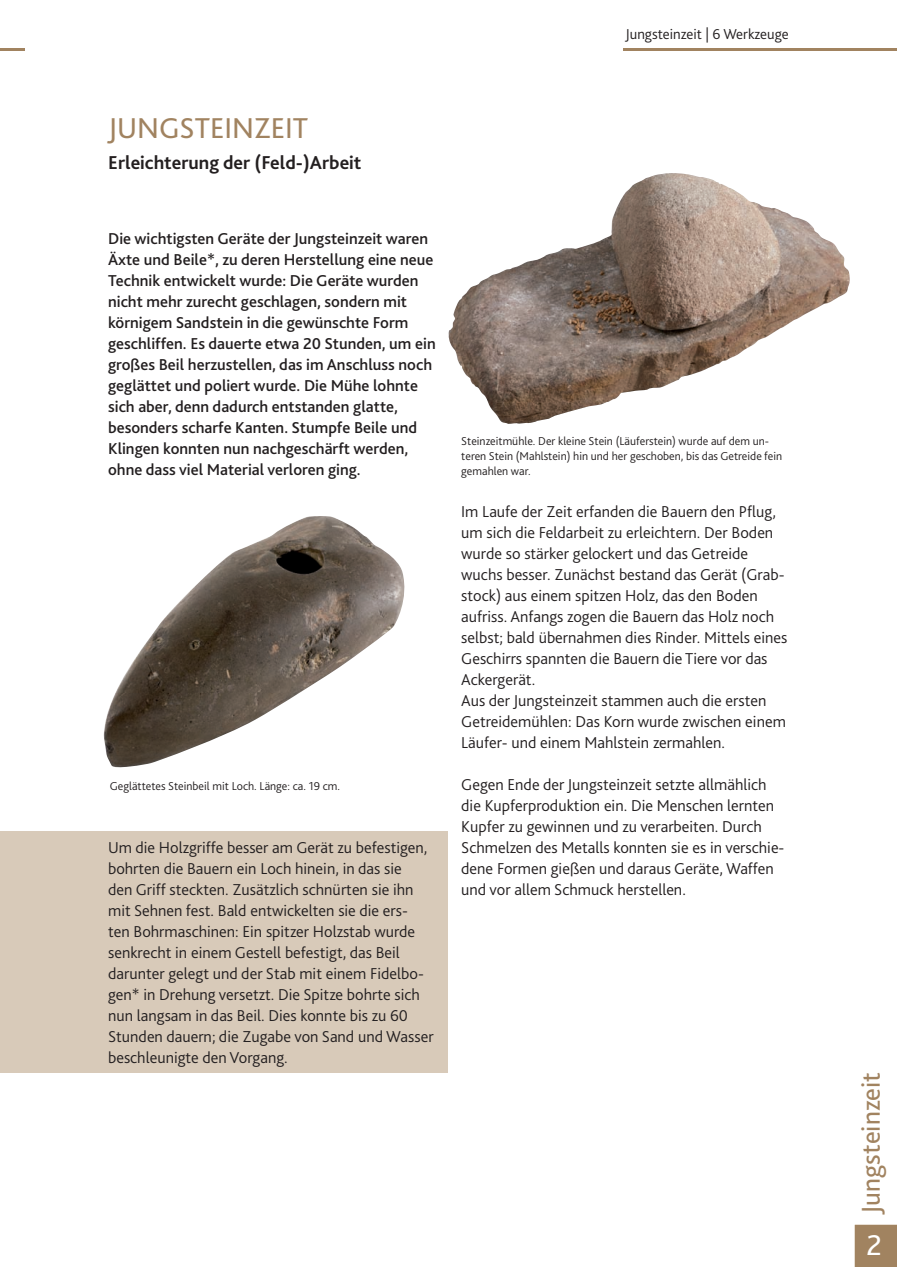
<style>
.page{position:relative;width:897px;height:1267px;background:#fff}
.page>*{position:absolute;margin:0;border:0;box-sizing:border-box;transform-origin:0 0}
.t1{font:30px "Bliss 2";color:#a18360}
.t2{font:30px "Bliss 2";color:#fff}
.t3{font:27px "Bliss 2";color:#a18360}
.t4{font:700 19.5px "Bliss 2";color:#231f20}
.t5{font:300 16.5px/21px "Bliss 2";color:#231f20}
.t6{font:500 16.5px/21px "Bliss 2";color:#231f20}
.t7{font:300 15px "Bliss 2";color:#231f20}
.t8{font:300 12px/15px "Bliss 2";color:#231f20}
</style>
<div class="page">
<div style="left:0;top:830px;width:447px;height:242px;background:#d8cab9"></div>
<hr style="left:623px;top:48px;width:273px;height:3px;background:#a18360">
<hr style="left:0;top:48px;width:24px;height:3px;background:#a18360">
<img style="left:103px;top:516px;width:302px;height:252px">
<img style="left:448px;top:173px;width:402px;height:251px">
<div style="left:854px;top:1224px;width:43px;height:43px;background:#a18360"></div>
<p class="t7" style="left:625px;top:24px;width:165px">Jungsteinzeit | 6 Werkzeuge</p>
<h1 class="t1" style="left:108px;top:110px;width:201px">JUNGSTEINZEIT</h1>
<p class="t4" style="left:108px;top:150px;width:255px">Erleichterung der (Feld-)Arbeit</p>
<p class="t6" style="left:108px;top:227px;width:329px">Die wichtigsten Geräte der Jungsteinzeit waren Äxte und Beile*, zu deren Herstellung eine neue Technik entwickelt wurde: Die Geräte wurden nicht mehr zurecht geschlagen, sondern mit körnigem Sandstein in die gewünschte Form geschliffen. Es dauerte etwa 20 Stunden, um ein großes Beil herzustellen, das im Anschluss noch geglättet und poliert wurde. Die Mühe lohnte sich aber, denn dadurch entstanden glatte, besonders scharfe Kanten. Stumpfe Beile und Klingen konnten nun nachgeschärft werden, ohne dass viel Material verloren ging.</p>
<p class="t8" style="left:110px;top:778px;width:232px">Geglättetes Steinbeil mit Loch. Länge: ca. 19 cm.</p>
<p class="t5" style="left:108px;top:836px;width:327px">Um die Holzgriffe besser am Gerät zu befestigen, bohrten die Bauern ein Loch hinein, in das sie<br>den Griff steckten. Zusätzlich schnürten sie ihn mit Sehnen fest. Bald entwickelten sie die ers&shy;ten Bohrmaschinen: Ein spitzer Holzstab wurde senkrecht in einem Gestell befestigt, das Beil darunter gelegt und der Stab mit einem Fidelbo&shy;gen* in Drehung versetzt. Die Spitze bohrte sich nun langsam in das Beil. Dies konnte bis zu 60<br>Stunden dauern; die Zugabe von Sand und Wasser beschleunigte den Vorgang.</p>
<p class="t8" style="left:461px;top:432px;width:322px">Steinzeitmühle. Der kleine Stein (Läuferstein) wurde auf dem un&shy;teren Stein (Mahlstein) hin und her geschoben, bis das Getreide fein gemahlen war.</p>
<p class="t5" style="left:461px;top:500px;width:328px">Im Laufe der Zeit erfanden die Bauern den Pflug, um sich die Feldarbeit zu erleichtern. Der Boden wurde so stärker gelockert und das Getreide wuchs besser. Zunächst bestand das Gerät (Grab&shy;stock) aus einem spitzen Holz, das den Boden aufriss. Anfangs zogen die Bauern das Holz noch selbst; bald übernahmen dies Rinder. Mittels eines Geschirrs spannten die Bauern die Tiere vor das Ackergerät.<br>Aus der Jungsteinzeit stammen auch die ersten Getreidemühlen: Das Korn wurde zwischen einem Läufer- und einem Mahlstein zermahlen.</p>
<p class="t5" style="left:461px;top:773px;width:325px">Gegen Ende der Jungsteinzeit setzte allmählich die Kupferproduktion ein. Die Menschen lernten Kupfer zu gewinnen und zu verarbeiten. Durch Schmelzen des Metalls konnten sie es in verschie&shy;dene Formen gießen und daraus Geräte, Waffen und vor allem Schmuck herstellen.</p>
<h2 class="t3" style="left:854px;top:1213px;width:143px;rotate:-90deg">Jungsteinzeit</h2>
<h1 class="t2" style="left:866px;top:1226px;width:17px">21</h1>
</div>
